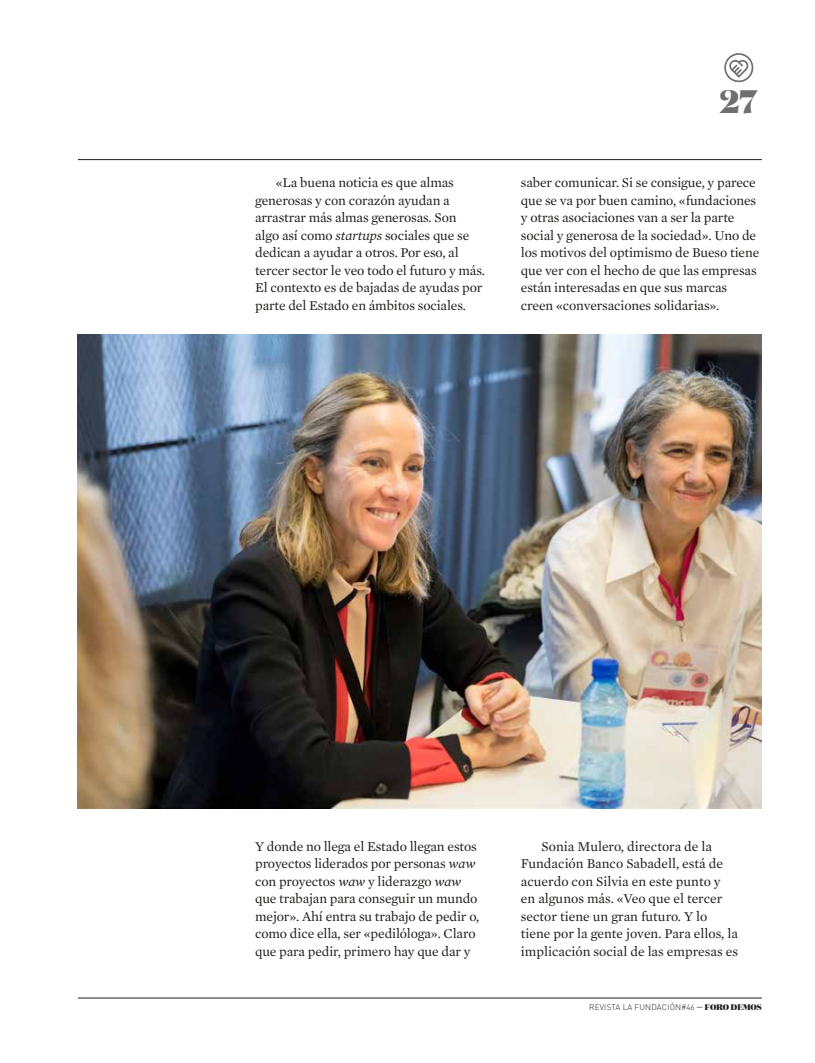
<style>
.page{position:relative;width:815px;height:1063px;background:#fff}
.page>*{position:absolute;margin:0;border:0;box-sizing:border-box;transform-origin:0 0}
.t1{font:900 32.5px "Domaine Display";color:#706f6f}
.t2{font:13.75px/17.5px "Mercury Text G1";letter-spacing:-.01em;color:#1d1d1b}
.t3{font:300 8.12px "DIN Pro";letter-spacing:.02em;color:#1d1d1b}
.s1{font-style:italic}
.s2{font-family:"Domaine Display";font-weight:900}
</style>
<div class="page">
<hr style="left:78px;top:159px;width:684px;height:1px;background:#1d1d1b">
<hr style="left:78px;top:998px;width:684px;height:1px;background:#1d1d1b">
<svg style="left:725px;top:54px;width:27px;height:27px"></svg>
<svg style="left:728px;top:58px;width:22px;height:23px"></svg>
<div style="left:724px;top:53px;width:29px;height:29px;border:2px solid #706f6f;border-radius:50%"></div>
<img style="left:78px;top:335px;width:684px;height:473px">
<p class="t2" style="left:255px;top:174px;width:231px;text-indent:21px">«La buena noticia es que almas generosas y con corazón ayudan a arrastrar más almas generosas. Son<br>algo así como <span class="s1">startups</span> sociales que se dedican a ayudar a otros. Por eso, al tercer sector le veo todo el futuro y más.<br>El contexto es de bajadas de ayudas por parte del Estado en ámbitos sociales.</p>
<h1 class="t1" style="left:720px;top:80px;width:39px">27</h1>
<p class="t2" style="left:521px;top:174px;width:240px">saber comunicar. Si se consigue, y parece que se va por buen camino, «fundaciones y otras asociaciones van a ser la parte social y generosa de la sociedad». Uno de los motivos del optimismo de Bueso tiene que ver con el hecho de que las empresas están interesadas en que sus marcas creen «conversaciones solidarias».</p>
<p class="t2" style="left:255px;top:837px;width:226px">Y donde no llega el Estado llegan estos proyectos liderados por personas <span class="s1">waw </span>con proyectos <span class="s1">waw</span> y liderazgo <span class="s1">waw </span>que trabajan para conseguir un mundo mejor». Ahí entra su trabajo de pedir o, como dice ella, ser «pedilóloga». Claro que para pedir, primero hay que dar y</p>
<p class="t2" style="left:521px;top:837px;width:219px;text-indent:21px">Sonia Mulero, directora de la Fundación Banco Sabadell, está de acuerdo con Silvia en este punto y en algunos más. «Veo que el tercer sector tiene un gran futuro. Y lo tiene por la gente joven. Para ellos, la implicación social de las empresas es</p>
<p class="t3" style="left:589px;top:1001px;width:173px">REVISTA LA FUNDACIÓN#46 <span class="s2">— FORO DEMOS</span></p>
</div>
